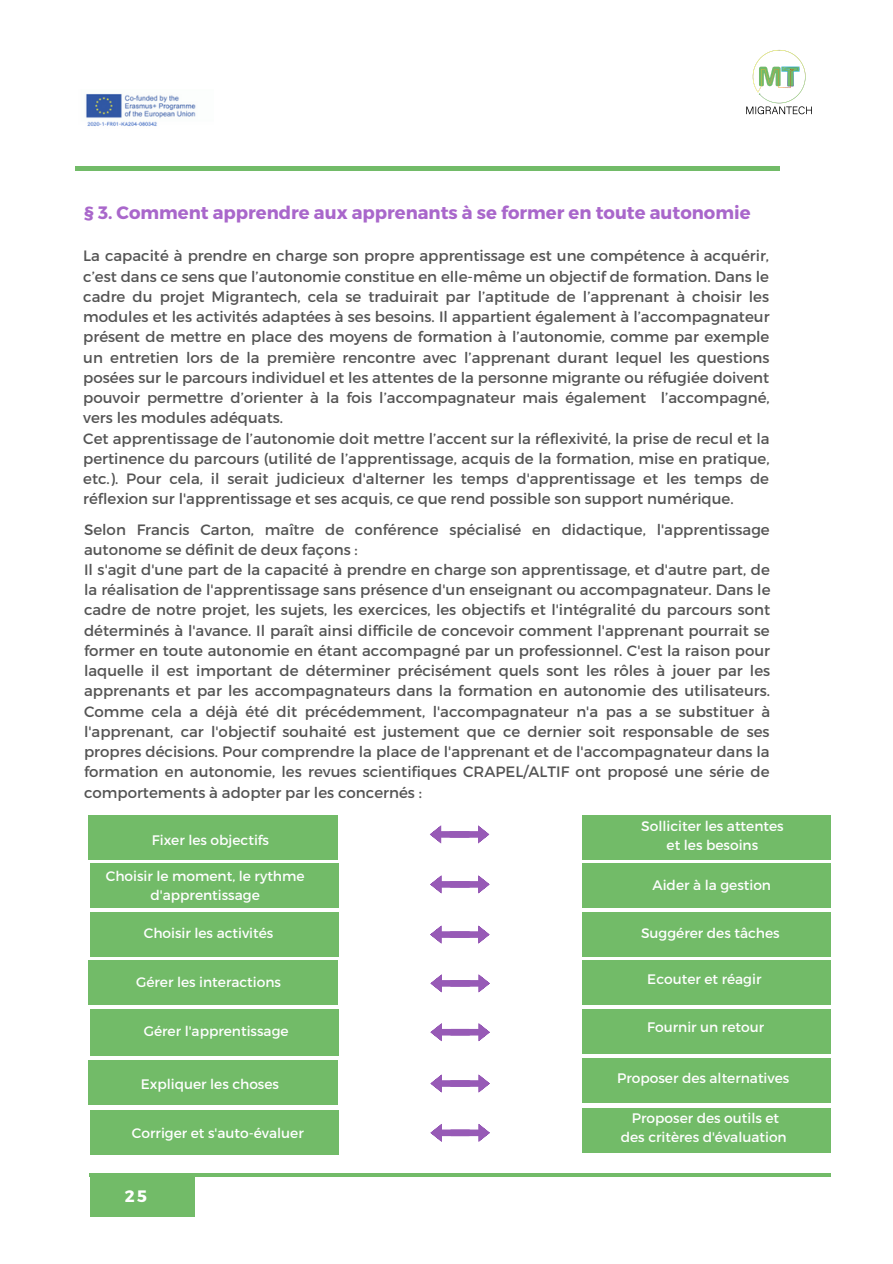
<style>
.page{position:relative;width:893px;height:1264px;background:#fff}
.page>*{position:absolute;margin:0;border:0;box-sizing:border-box;transform-origin:0 0}
.t1{font:700 18px "Montserrat";color:#a967cb}
.t2{font:700 16.5px "Montserrat";color:#fff}
.t3{font:15px/20.2px "Montserrat";color:#545454}
.t4{font:13.8px/19px "Montserrat";color:#fefefe;text-align:center}
.t5{font:13.8px "Montserrat";color:#fff}
</style>
<div class="page">
<hr style="left:75px;top:167px;width:704px;height:3px;background:#72bb68">
<img style="left:746px;top:49px;width:66px;height:66px">
<div style="left:90px;top:1174px;width:104px;height:42px;background:#72bb68"></div>
<hr style="left:89px;top:1173px;width:741px;height:3px;background:#72bb68">
<img style="left:86px;top:93px;width:110px;height:33px">
<div style="left:89px;top:815px;width:249px;height:45px;background:#72bb68"></div>
<div style="left:90px;top:863px;width:248px;height:45px;background:#72bb68"></div>
<div style="left:90px;top:912px;width:248px;height:44px;background:#72bb68"></div>
<div style="left:89px;top:960px;width:249px;height:45px;background:#72bb68"></div>
<div style="left:90px;top:1009px;width:248px;height:46px;background:#72bb68"></div>
<div style="left:89px;top:1059px;width:249px;height:45px;background:#72bb68"></div>
<div style="left:90px;top:1110px;width:248px;height:44px;background:#72bb68"></div>
<div style="left:582px;top:815px;width:248px;height:45px;background:#72bb68"></div>
<div style="left:582px;top:863px;width:248px;height:45px;background:#72bb68"></div>
<div style="left:582px;top:911px;width:248px;height:45px;background:#72bb68"></div>
<div style="left:582px;top:959px;width:248px;height:45px;background:#72bb68"></div>
<div style="left:582px;top:1008px;width:248px;height:45px;background:#72bb68"></div>
<div style="left:582px;top:1057px;width:249px;height:45px;background:#72bb68"></div>
<div style="left:582px;top:1108px;width:248px;height:45px;background:#72bb68"></div>
<svg style="left:430px;top:825px;width:59px;height:18px"></svg>
<svg style="left:430px;top:875px;width:59px;height:18px"></svg>
<svg style="left:430px;top:925px;width:59px;height:18px"></svg>
<svg style="left:430px;top:974px;width:60px;height:18px"></svg>
<svg style="left:430px;top:1023px;width:60px;height:18px"></svg>
<svg style="left:430px;top:1074px;width:60px;height:18px"></svg>
<svg style="left:430px;top:1124px;width:60px;height:17px"></svg>
<p class="t1" style="left:84px;top:201px;width:668px">§ 3. Comment apprendre aux apprenants à se former en toute autonomie</p>
<p class="t3" style="left:83px;top:245px;width:687px">La capacité à prendre en charge son propre apprentissage est une compétence à acquérir, c’est dans ce sens que l’autonomie constitue en elle-même un objectif de formation. Dans le cadre du projet Migrantech, cela se traduirait par l’aptitude de l’apprenant à choisir les modules et les activités adaptées à ses besoins. Il appartient également à l’accompagnateur présent de mettre en place des moyens de formation à l’autonomie, comme par exemple un entretien lors de la première rencontre avec l’apprenant durant lequel les questions posées sur le parcours individuel et les attentes de la personne migrante ou réfugiée doivent pouvoir permettre d’orienter à la fois l’accompagnateur mais également l’accompagné, vers les modules adéquats.<br>Cet apprentissage de l’autonomie doit mettre l’accent sur la réflexivité, la prise de recul et la pertinence du parcours (utilité de l’apprentissage, acquis de la formation, mise en pratique, etc.). Pour cela, il serait judicieux d'alterner les temps d'apprentissage et les temps de réflexion sur l'apprentissage et ses acquis, ce que rend possible son support numérique.</p>
<p class="t3" style="left:84px;top:518px;width:688px">Selon Francis Carton, maître de conférence spécialisé en didactique, l'apprentissage autonome se définit de deux façons :<br>Il s'agit d'une part de la capacité à prendre en charge son apprentissage, et d'autre part, de la réalisation de l'apprentissage sans présence d'un enseignant ou accompagnateur. Dans le cadre de notre projet, les sujets, les exercices, les objectifs et l'intégralité du parcours sont déterminés à l'avance. Il paraît ainsi difficile de concevoir comment l'apprenant pourrait se former en toute autonomie en étant accompagné par un professionnel. C'est la raison pour laquelle il est important de déterminer précisément quels sont les rôles à jouer par les apprenants et par les accompagnateurs dans la formation en autonomie des utilisateurs.<br>Comme cela a déjà été dit précédemment, l'accompagnateur n'a pas a se substituer à l'apprenant, car l'objectif souhaité est justement que ce dernier soit responsable de ses propres décisions. Pour comprendre la place de l'apprenant et de l'accompagnateur dans la formation en autonomie, les revues scientifiques CRAPEL/ALTIF ont proposé une série de comportements à adopter par les concernés :</p>
<p class="t4" style="left:152px;top:829px;width:119px">Fixer les objectifs</p>
<p class="t4" style="left:106px;top:866px;width:200px">Choisir le moment, le rythme d'apprentissage</p>
<p class="t4" style="left:144px;top:922px;width:131px">Choisir les activités</p>
<p class="t4" style="left:641px;top:816px;width:144px">Solliciter les attentes et les besoins</p>
<p class="t4" style="left:652px;top:874px;width:120px">Aider à la gestion</p>
<p class="t4" style="left:641px;top:922px;width:140px">Suggérer des tâches</p>
<p class="t4" style="left:647px;top:969px;width:116px">Ecouter et réagir</p>
<p class="t4" style="left:647px;top:1017px;width:118px">Fournir un retour</p>
<p class="t4" style="left:136px;top:972px;width:146px">Gérer les interactions</p>
<p class="t4" style="left:144px;top:1021px;width:146px">Gérer l'apprentissage</p>
<p class="t4" style="left:141px;top:1073px;width:140px">Expliquer les choses</p>
<p class="t5" style="left:132px;top:1123px;width:173px">Corriger et s'auto-évaluer</p>
<p class="t2" style="left:125px;top:1185px;width:24px">25</p>
<p class="t4" style="left:617px;top:1068px;width:174px">Proposer des alternatives</p>
<p class="t4" style="left:620px;top:1108px;width:167px">Proposer des outils et des critères d'évaluation</p>
</div>
